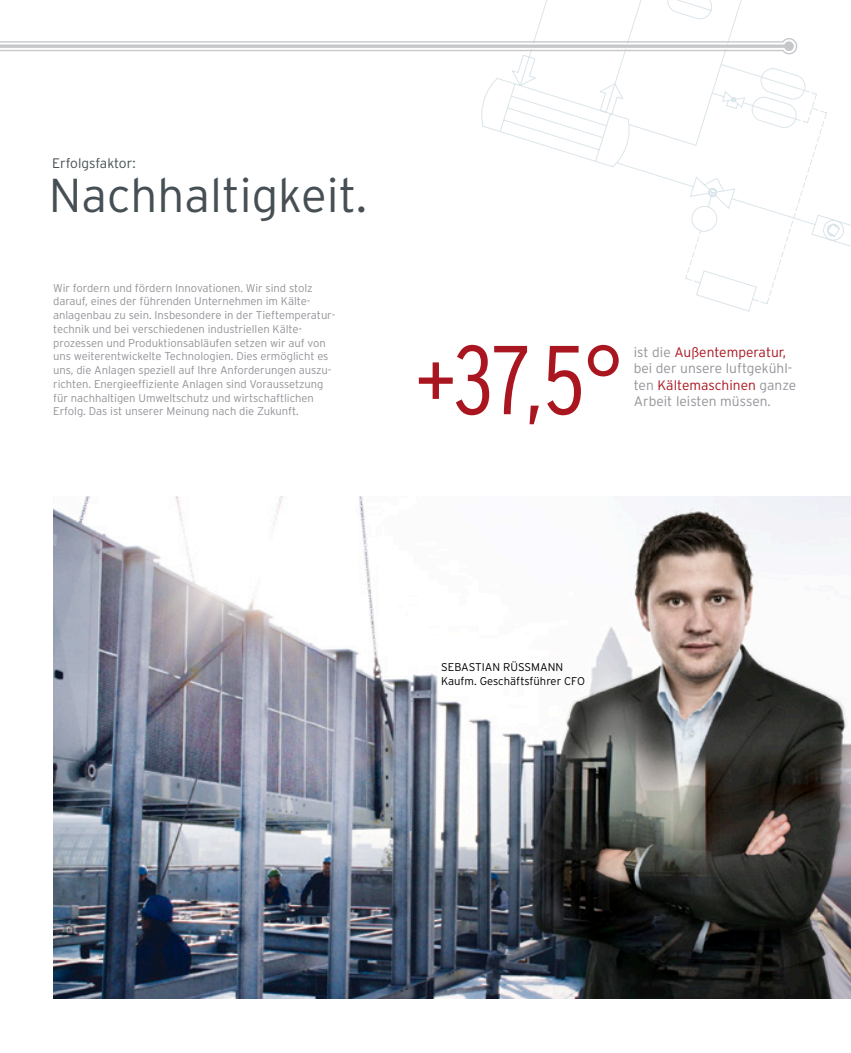
<style>
.page{position:relative;width:851px;height:1053px;background:#fff}
.page>*{position:absolute;margin:0;border:0;box-sizing:border-box;transform-origin:0 0}
.t1{font:300 97.5px "Interstate Condensed";color:#a91620}
.t2{font:300 47.5px "Interstate";color:#464f54}
.t3{font:300 13.75px/16.2px "Interstate";color:#939499}
.t4{font:300 13.75px "Interstate";color:#464f54}
.t5{font:300 11.25px/13.8px "Interstate";letter-spacing:-.005em;color:#939499}
.t6{font:300 11.25px/13.5px "Interstate";color:#000}
.s1{color:#a91620}
</style>
<div class="page">
<svg style="left:0;top:0;width:850px;height:311px"></svg>
<img style="left:53px;top:496px;width:797px;height:502px">
<p class="t4" style="left:52px;top:156px;width:85px">Erfolgsfaktor:</p>
<h2 class="t2" style="left:49px;top:168px;width:320px">Nachhaltigkeit.</h2>
<p class="t5" style="left:53px;top:281px;width:283px">Wir fordern und fördern Innovationen. Wir sind stolz darauf, eines der führenden Unternehmen im Kälte&shy;anlagenbau zu sein. Insbesondere in der Tieftemperatur&shy;technik und bei verschiedenen industriellen Kälte&shy;prozessen und Produktionsabläufen setzen wir auf von uns weiterentwickelte Technologien. Dies ermöglicht es uns, die Anlagen speziell auf Ihre Anforderungen auszu&shy;richten. Energieeffiziente Anlagen sind Voraussetzung für nachhaltigen Umweltschutz und wirtschaftlichen Erfolg. Das ist unserer Meinung nach die Zukunft.</p>
<h1 class="t1" style="left:415px;top:325px;width:208px">+37,5°</h1>
<p class="t3" style="left:633px;top:344px;width:164px">ist die <span class="s1">Außentemperatur, </span>bei der unsere luftgekühl&shy;ten <span class="s1">Kältemaschinen</span> ganze<br>Arbeit leisten müssen.</p>
<p class="t6" style="left:441px;top:660px;width:145px">SEBASTIAN RÜSSMANN<br>Kaufm. Geschäftsführer CFO</p>
</div>
